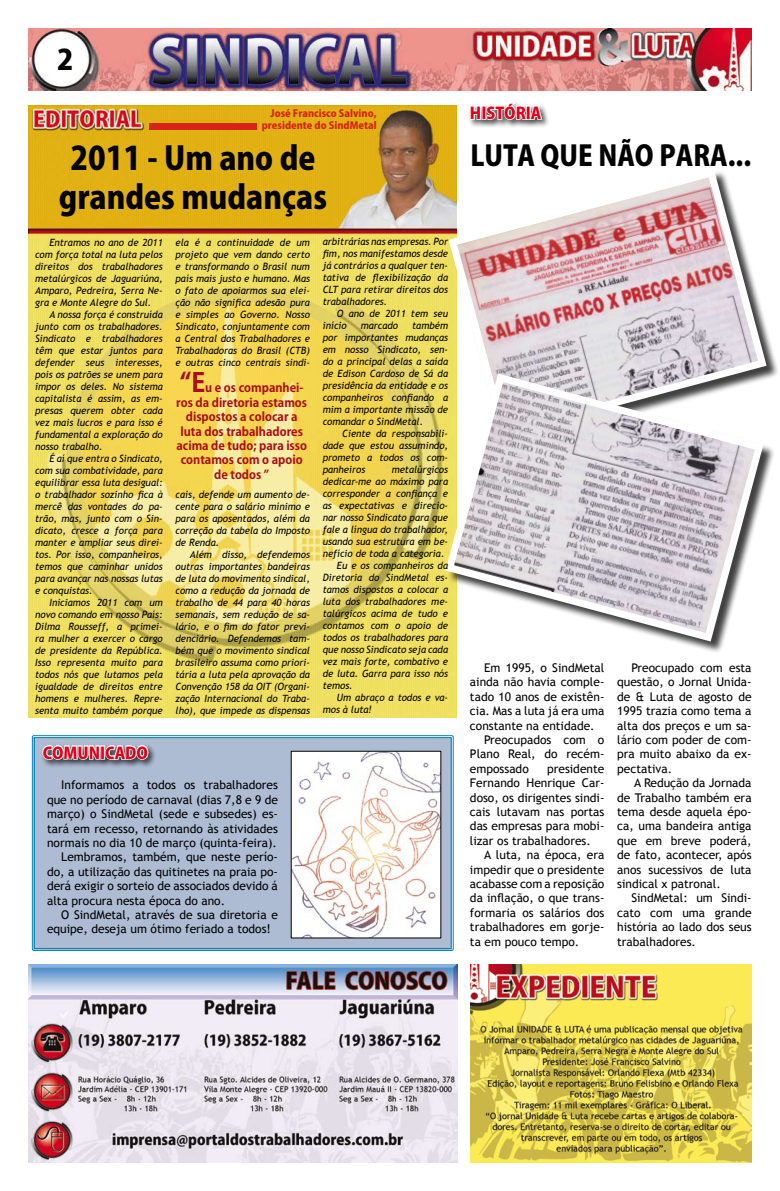
<style>
.page{position:relative;width:780px;height:1191px;background:#fff}
.page>*{position:absolute;margin:0;border:0;box-sizing:border-box;transform-origin:0 0}
.t1{font:800 32px/38.4px "Koz Go Pro";color:#000;text-align:center;scale:.95 1}
.t2{font:800 28px "Koz Go Pro";color:#000;scale:.95 1}
.t3{font:800 28px "Koz Go Pro";color:#000}
.t4{font:800 16px "Koz Go Pro";color:#e2001a}
.t5{font:12px/14.4px "Trebuchet MS";color:#000;text-align:justify}
.t6{font:700 12px/14.4px "Koz Go Pro";color:#ab0b17;text-align:center}
.t7{font:italic 10px/12px "Trebuchet MS";color:#000;text-align:justify}
.t8{font:800 10px/12px "Koz Go Pro";color:#d8231a;text-align:right}
.s1{font-size:26px}
</style>
<div class="page">
<img style="left:28px;top:28px;width:723px;height:63px">
<img style="left:29px;top:964px;width:428px;height:199px">
<img style="left:470px;top:964px;width:281px;height:199px">
<img style="left:28px;top:106px;width:428px;height:611px">
<div style="left:467px;top:100px;width:118px;height:46px;background:#000;opacity:.75"></div>
<svg style="left:469px;top:89px;width:74px;height:32px"></svg>
<div style="left:449px;top:169px;width:331px;height:286px;background:#000;opacity:.75"></div>
<svg style="left:444px;top:164px;width:326px;height:210px"></svg>
<div style="left:446px;top:374px;width:334px;height:285px;background:#fff"></div>
<svg style="left:441px;top:369px;width:326px;height:277px"></svg>
<svg style="left:31px;top:735px;width:423px;height:216px"></svg>
<div style="left:34px;top:737px;width:417px;height:212px;border:1px solid #0082b8"></div>
<div style="left:40px;top:742px;width:151px;height:51px;background:#adbcd2"></div>
<svg style="left:41px;top:735px;width:108px;height:31px"></svg>
<img style="left:293px;top:752px;width:146px;height:184px">
<div style="left:149px;top:123px;width:108px;height:6px;background:#d8231a"></div>
<h2 class="t3" style="left:57px;top:42px;width:18px">2</h2>
<p class="t8" style="left:262px;top:108px;width:116px">José Francisco Salvino, presidente do SindMetal</p>
<h1 class="t1" style="left:59px;top:141px;width:284px">2011 - Um ano de grandes mudanças</h1>
<p class="t7" style="left:35px;top:236px;width:129px;text-indent:14px">Entramos no ano de 2011 com força total na luta pelos direitos dos trabalhadores metalúrgicos de Jaguariúna, Amparo, Pedreira, Serra Ne&shy;gra e Monte Alegre do Sul.</p>
<p class="t7" style="left:35px;top:308px;width:129px;text-indent:14px">A nossa força é construída junto com os trabalhadores.<br>Sindicato e trabalhadores têm que estar juntos para defender seus interesses, pois os patrões se unem para impor os deles. No sistema capitalista é assim, as em&shy;presas querem obter cada vez mais lucros e para isso é fundamental a exploração do nosso trabalho.</p>
<p class="t7" style="left:35px;top:452px;width:129px;text-indent:14px">É aí que entra o Sindicato, com sua combatividade, para equilibrar essa luta desigual: o trabalhador sozinho fica à mercê das vontades do pa&shy;trão, mas, junto com o Sin&shy;dicato, cresce a força para manter e ampliar seus direi&shy;tos. Por isso, companheiros, temos que caminhar unidos para avançar nas nossas lutas e conquistas.</p>
<p class="t7" style="left:35px;top:596px;width:129px;text-indent:14px">Iniciamos 2011 com um novo comando em nosso País:<br>Dilma Rousseff, a primei&shy;ra mulher a exercer o cargo de presidente da República.<br>Isso representa muito para todos nós que lutamos pela igualdade de direitos entre homens e mulheres. Repre&shy;senta muito também porque</p>
<p class="t7" style="left:175px;top:236px;width:136px">ela é a continuidade de um projeto que vem dando certo e transformando o Brasil num país mais justo e humano. Mas o fato de apoiarmos sua elei&shy;ção não significa adesão pura e simples ao Governo. Nosso Sindicato, conjuntamente com a Central dos Trabalhadores e Trabalhadoras do Brasil (CTB) e outras cinco centrais sindi-</p>
<p class="t6" style="left:176px;top:381px;width:132px"><span class="s1">“E</span>u e os companhei&shy;ros da diretoria estamos dispostos a colocar a luta dos trabalhadores acima de tudo; para isso contamos com o apoio de todos ”</p>
<p class="t7" style="left:175px;top:488px;width:136px">cais, defende um aumento de&shy;cente para o salário mínimo e para os aposentados, além da correção da tabela do Imposto de Renda.</p>
<p class="t7" style="left:175px;top:548px;width:136px;text-indent:14px">Além disso, defendemos outras importantes bandeiras de luta do movimento sindical, como a redução da jornada de trabalho de 44 para 40 horas semanais, sem redução de sa&shy;lário, e o fim do fator previ&shy;denciário. Defendemos tam&shy;bém que o movimento sindical brasileiro assuma como priori&shy;tária a luta pela aprovação da Convenção 158 da OIT (Organi&shy;zação Internacional do Traba&shy;lho), que impede as dispensas</p>
<h3 class="t4" style="left:43px;top:742px;width:107px">COMUNICADO</h3>
<p class="t5" style="left:61px;top:778px;width:218px">Informamos a todos os trabalhadores</p>
<p class="t5" style="left:47px;top:792px;width:232px">que no período de carnaval (dias 7,8 e 9 de</p>
<p class="t5" style="left:47px;top:807px;width:232px">março) o SindMetal (sede e subsedes) es-</p>
<p class="t5" style="left:47px;top:821px;width:232px">tará em recesso, retornando às atividades</p>
<p class="t5" style="left:47px;top:835px;width:231px">normais no dia 10 de março (quinta-feira).</p>
<p class="t5" style="left:61px;top:850px;width:218px">Lembramos, também, que neste perío-</p>
<p class="t5" style="left:47px;top:864px;width:232px">do, a utilização das quitinetes na praia po-</p>
<p class="t5" style="left:47px;top:879px;width:232px">derá exigir o sorteio de associados devido á</p>
<p class="t5" style="left:47px;top:893px;width:179px">alta procura nesta época do ano.</p>
<p class="t5" style="left:61px;top:907px;width:218px">O SindMetal, através de sua diretoria e</p>
<p class="t5" style="left:47px;top:922px;width:225px">equipe, deseja um ótimo feriado a todos!</p>
<p class="t7" style="left:323px;top:235px;width:127px">arbitrárias nas empresas. Por fim, nos manifestamos desde já contrários a qualquer ten&shy;tativa de flexibilização da CLT para retirar direitos dos trabalhadores.</p>
<p class="t7" style="left:323px;top:307px;width:127px;text-indent:14px">O ano de 2011 tem seu início</p>
<p class="t7" style="left:323px;top:319px;width:127px;text-indent:89px">também por importantes mudanças em nosso Sindicato, sen&shy;do a principal delas a saída de Edison Cardoso de Sá da presidência da entidade e os companheiros confiando a mim a importante missão de comandar o SindMetal.</p>
<p class="t7" style="left:323px;top:427px;width:127px;text-indent:19px">Ciente da responsabili&shy;dade que estou assumindo, prometo a todos os com&shy;panheiros</p>
<p class="t7" style="left:361px;top:319px;width:39px">marcado</p>
<p class="t7" style="left:391px;top:463px;width:58px">metalúrgicos</p>
<p class="t7" style="left:323px;top:475px;width:127px">dedicar-me ao máximo para</p>
<p class="t7" style="left:323px;top:487px;width:127px">corresponder a confiança e</p>
<p class="t7" style="left:323px;top:499px;width:127px">as expectativas e direcio-</p>
<p class="t7" style="left:323px;top:511px;width:127px">nar nosso Sindicato para que</p>
<p class="t7" style="left:323px;top:523px;width:127px">fale a língua do trabalhador,</p>
<p class="t7" style="left:323px;top:535px;width:127px">usando sua estrutura em be-</p>
<p class="t7" style="left:323px;top:547px;width:123px">nefício de toda a categoria.</p>
<p class="t7" style="left:337px;top:559px;width:113px">Eu e os companheiros da</p>
<p class="t7" style="left:323px;top:571px;width:127px">Diretoria do SindMetal es-</p>
<p class="t7" style="left:323px;top:583px;width:127px">tamos dispostos a colocar a</p>
<p class="t7" style="left:323px;top:595px;width:127px">luta dos trabalhadores me-</p>
<p class="t7" style="left:323px;top:607px;width:127px">talúrgicos acima de tudo e</p>
<p class="t7" style="left:323px;top:619px;width:127px">contamos com o apoio de</p>
<p class="t7" style="left:323px;top:631px;width:127px">todos os trabalhadores para</p>
<p class="t7" style="left:323px;top:643px;width:127px">que nosso Sindicato seja cada</p>
<p class="t7" style="left:323px;top:655px;width:127px">vez mais forte, combativo e</p>
<p class="t7" style="left:323px;top:667px;width:127px">de luta. Garra para isso nós</p>
<p class="t7" style="left:323px;top:679px;width:32px">temos.</p>
<p class="t7" style="left:337px;top:691px;width:113px">Um abraço a todos e va-</p>
<p class="t7" style="left:323px;top:703px;width:51px">mos à luta!</p>
<h3 class="t4" style="left:470px;top:102px;width:73px">HISTÓRIA</h3>
<h2 class="t2" style="left:470px;top:138px;width:297px">LUTA QUE NÃO PARA...</h2>
<p class="t5" style="left:484px;top:660px;width:122px">Em 1995, o SindMetal</p>
<p class="t5" style="left:470px;top:675px;width:136px">ainda não havia comple-</p>
<p class="t5" style="left:470px;top:689px;width:136px">tado 10 anos de existên-</p>
<p class="t5" style="left:470px;top:704px;width:136px">cia. Mas a luta já era uma</p>
<p class="t5" style="left:470px;top:718px;width:126px">constante na entidade.</p>
<p class="t5" style="left:484px;top:732px;width:122px">Preocupados com o</p>
<p class="t5" style="left:470px;top:747px;width:136px">Plano Real, do recém-</p>
<p class="t5" style="left:470px;top:761px;width:60px">empossado</p>
<p class="t5" style="left:470px;top:761px;width:136px;text-indent:77px">presidente Fernando Henrique Car&shy;doso, os dirigentes sindi&shy;cais lutavam nas portas das empresas para mobi&shy;lizar os trabalhadores.</p>
<p class="t5" style="left:470px;top:848px;width:136px;text-indent:14px">A luta, na época, era impedir que o presidente acabasse com a reposição da inflação, o que trans&shy;formaria os salários dos trabalhadores em gorje&shy;ta em pouco tempo.</p>
<p class="t5" style="left:617px;top:660px;width:136px;text-indent:14px">Preocupado com esta questão, o Jornal Unida&shy;de &amp; Luta de agosto de 1995 trazia como tema a alta dos preços e um sa&shy;lário com poder de com&shy;pra muito abaixo da ex&shy;pectativa.</p>
<p class="t5" style="left:617px;top:776px;width:136px;text-indent:17px">A Redução da Jornada de Trabalho também era tema desde aquela épo&shy;ca, uma bandeira antiga que em breve poderá, de fato, acontecer, após anos sucessivos de luta sindical x patronal.</p>
<p class="t5" style="left:617px;top:891px;width:136px;text-indent:14px">SindMetal: um Sindi&shy;cato com uma grande história ao lado dos seus trabalhadores.</p>
</div>
